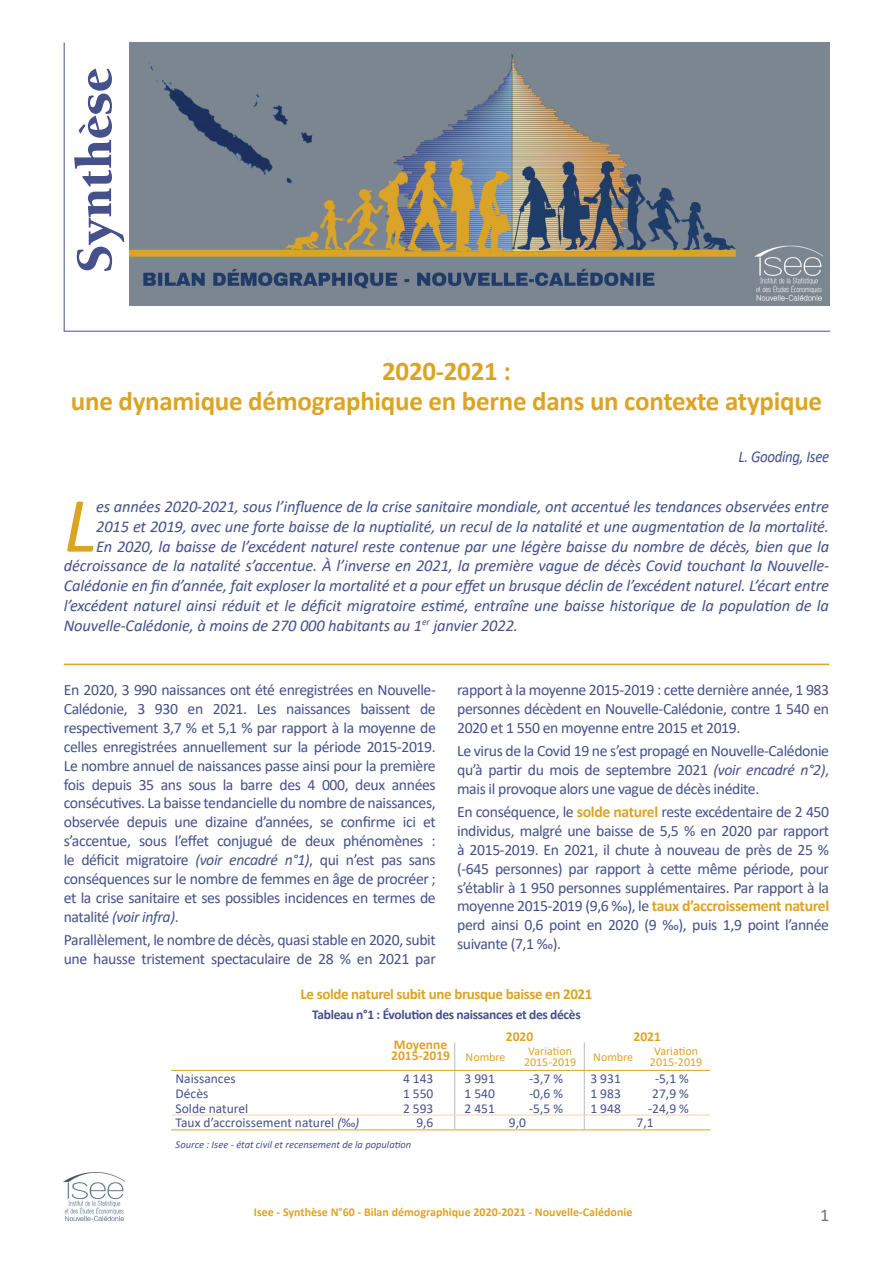
<style>
.page{position:relative;width:893px;height:1263px;background:#fff}
.page>*{position:absolute;margin:0;border:0;box-sizing:border-box;transform-origin:0 0}
.t1{font:italic 78.9px "Calibri";color:#dca425}
.t2{font:900 52.5px "Berkeley";color:#46518b}
.t3{font:700 27px/30px "Calibri";letter-spacing:-.01em;color:#dca425;text-align:center}
.t4{font:18px "Calibri";color:#6b747e}
.t5{font:italic 16.5px "Calibri";letter-spacing:-.01em;color:#46518b}
.t6{font:italic 16.5px "Calibri";letter-spacing:-.01em;color:#46518b;scale:.9 1}
.t7{font:15.75px/18.9px "Calibri";letter-spacing:-.025em;color:#46518b;text-align:justify}
.t8{font:700 15px "Calibri";letter-spacing:-.025em;color:#dca425}
.t9{font:13.5px "Calibri";color:#46518b}
.t10{font:700 13.5px "Calibri";letter-spacing:-.025em;color:#46518b}
.t11{font:700 13.5px/10.5px "Calibri";color:#dca425}
.t12{font:700 12px "Calibri";color:#dca425}
.t13{font:12px/10.5px "Calibri";color:#dca425;text-align:center}
.t14{font:italic 10.5px "Calibri";color:#46518b}
.s1{font-style:italic}
.s2{font-weight:700;color:#dca425}
</style>
<div class="page">
<img style="left:64px;top:1172px;width:61px;height:49px">
<img style="left:130px;top:43px;width:700px;height:262px">
<hr style="left:64px;top:43px;width:1px;height:288px;background:#46518b">
<hr style="left:64px;top:331px;width:766px;height:1px;background:#46518b">
<hr style="left:64px;top:664px;width:765px;height:1px;background:#dca425">
<svg style="left:454px;top:1042px;width:1px;height:87px"></svg>
<svg style="left:584px;top:1042px;width:1px;height:87px"></svg>
<hr style="left:171px;top:1070px;width:216px;height:1px;background:#dca425">
<hr style="left:455px;top:1070px;width:61px;height:1px;background:#dca425">
<hr style="left:516px;top:1070px;width:68px;height:1px;background:#dca425">
<hr style="left:584px;top:1070px;width:58px;height:1px;background:#dca425">
<hr style="left:642px;top:1070px;width:68px;height:1px;background:#dca425">
<hr style="left:387px;top:1070px;width:68px;height:1px;background:#dca425">
<hr style="left:171px;top:1115px;width:216px;height:1px;background:#f1d6a4">
<hr style="left:387px;top:1115px;width:68px;height:1px;background:#f1d6a4">
<hr style="left:455px;top:1115px;width:61px;height:1px;background:#f1d6a4">
<hr style="left:516px;top:1115px;width:68px;height:1px;background:#f1d6a4">
<hr style="left:584px;top:1115px;width:58px;height:1px;background:#f1d6a4">
<hr style="left:642px;top:1115px;width:68px;height:1px;background:#f1d6a4">
<hr style="left:171px;top:1129px;width:216px;height:1px;background:#dca425">
<hr style="left:387px;top:1129px;width:68px;height:1px;background:#dca425">
<hr style="left:455px;top:1129px;width:61px;height:1px;background:#dca425">
<hr style="left:516px;top:1129px;width:68px;height:1px;background:#dca425">
<hr style="left:584px;top:1129px;width:58px;height:1px;background:#dca425">
<hr style="left:642px;top:1129px;width:68px;height:1px;background:#dca425">
<h2 class="t2" style="left:67px;top:273px;width:207px;rotate:-90deg">Synthèse</h2>
<h3 class="t3" style="left:71px;top:355px;width:753px">2020-2021 :<br>une dynamique démographique en berne dans un contexte atypique</h3>
<p class="t6" style="left:739px;top:445px;width:102px">L. Gooding, Isee</p>
<h1 class="t1" style="left:64px;top:471px;width:35px">L</h1>
<p class="t5" style="left:96px;top:495px;width:734px">es années 2020-2021, sous l’influence de la crise sanitaire mondiale, ont accentué les tendances observées entre</p>
<p class="t5" style="left:96px;top:515px;width:734px">2015 et 2019, avec une forte baisse de la nuptialité, un recul de la natalité et une augmentation de la mortalité.</p>
<p class="t5" style="left:96px;top:535px;width:734px">En 2020, la baisse de l’excédent naturel reste contenue par une légère baisse du nombre de décès, bien que la</p>
<p class="t5" style="left:64px;top:554px;width:767px">décroissance de la natalité s’accentue. À l’inverse en 2021, la première vague de décès Covid touchant la Nouvelle-</p>
<p class="t5" style="left:64px;top:574px;width:767px">Calédonie en fin d’année, fait exploser la mortalité et a pour effet un brusque déclin de l’excédent naturel. L’écart entre</p>
<p class="t5" style="left:64px;top:594px;width:767px">l’excédent naturel ainsi réduit et le déficit migratoire estimé, entraîne une baisse historique de la population de la</p>
<p class="t5" style="left:64px;top:614px;width:456px">Nouvelle-Calédonie, à moins de 270 000 habitants au 1<sup>er</sup> janvier 2022.</p>
<p class="t7" style="left:64px;top:680px;width:374px">En 2020, 3 990 naissances ont été enregistrées en Nouvelle-Calédonie, 3 930 en 2021. Les naissances baissent de respectivement 3,7 % et 5,1 % par rapport à la moyenne de celles enregistrées annuellement sur la période 2015-2019.<br>Le nombre annuel de naissances passe ainsi pour la première fois depuis 35 ans sous la barre des 4 000, deux années consécutives. La baisse tendancielle du nombre de naissances, observée depuis une dizaine d’années, se confirme ici et s’accentue, sous l’effet conjugué de deux phénomènes : le déficit migratoire <span class="s1">(voir encadré n°1)</span>, qui n’est pas sans conséquences sur le nombre de femmes en âge de procréer ; et la crise sanitaire et ses possibles incidences en termes de natalité <span class="s1">(voir infra)</span>.</p>
<p class="t7" style="left:64px;top:930px;width:374px">Parallèlement, le nombre de décès, quasi stable en 2020, subit une hausse tristement spectaculaire de 28 % en 2021 par</p>
<p class="t7" style="left:457px;top:680px;width:374px">rapport à la moyenne 2015-2019 : cette dernière année, 1 983 personnes décèdent en Nouvelle-Calédonie, contre 1 540 en 2020 et 1 550 en moyenne entre 2015 et 2019.</p>
<p class="t7" style="left:457px;top:741px;width:374px">Le virus de la Covid 19 ne s’est propagé en Nouvelle-Calédonie qu’à partir du mois de septembre 2021 <span class="s1">(voir encadré n°2)</span>, mais il provoque alors une vague de décès inédite.</p>
<p class="t7" style="left:457px;top:802px;width:374px">En conséquence, le <span class="s2">solde naturel</span> reste excédentaire de 2 450 individus, malgré une baisse de 5,5 % en 2020 par rapport à 2015-2019. En 2021, il chute à nouveau de près de 25 % (-645 personnes) par rapport à cette même période, pour s’établir à 1 950 personnes supplémentaires. Par rapport à la moyenne 2015-2019 (9,6 ‰), le <span class="s2">taux d’accroissement naturel </span>perd ainsi 0,6 point en 2020 (9 ‰), puis 1,9 point l’année suivante (7,1 ‰).</p>
<p class="t8" style="left:301px;top:983px;width:293px">Le solde naturel subit une brusque baisse en 2021</p>
<p class="t10" style="left:312px;top:1005px;width:270px">Tableau n°1 : Évolution des naissances et des décès</p>
<p class="t11" style="left:391px;top:1039px;width:60px">Moyenne<br>2015-2019</p>
<p class="t11" style="left:506px;top:1031px;width:29px">2020</p>
<p class="t11" style="left:633px;top:1031px;width:29px">2021</p>
<p class="t13" style="left:466px;top:1051px;width:41px">Nombre</p>
<p class="t13" style="left:524px;top:1046px;width:54px">Variation<br>2015-2019</p>
<p class="t13" style="left:593px;top:1051px;width:41px">Nombre</p>
<p class="t13" style="left:650px;top:1046px;width:54px">Variation<br>2015-2019</p>
<p class="t9" style="left:176px;top:1069px;width:62px">Naissances</p>
<p class="t9" style="left:403px;top:1069px;width:32px">4 143</p>
<p class="t9" style="left:465px;top:1069px;width:32px">3 991</p>
<p class="t9" style="left:529px;top:1069px;width:35px">-3,7 %</p>
<p class="t9" style="left:590px;top:1069px;width:32px">3 931</p>
<p class="t9" style="left:655px;top:1069px;width:35px">-5,1 %</p>
<p class="t9" style="left:176px;top:1084px;width:34px">Décès</p>
<p class="t9" style="left:403px;top:1084px;width:32px">1 550</p>
<p class="t9" style="left:465px;top:1084px;width:32px">1 540</p>
<p class="t9" style="left:529px;top:1084px;width:35px">-0,6 %</p>
<p class="t9" style="left:590px;top:1084px;width:32px">1 983</p>
<p class="t9" style="left:652px;top:1084px;width:38px">27,9 %</p>
<p class="t9" style="left:176px;top:1099px;width:74px">Solde naturel</p>
<p class="t9" style="left:403px;top:1099px;width:32px">2 593</p>
<p class="t9" style="left:465px;top:1099px;width:32px">2 451</p>
<p class="t9" style="left:529px;top:1099px;width:35px">-5,5 %</p>
<p class="t9" style="left:590px;top:1099px;width:32px">1 948</p>
<p class="t9" style="left:648px;top:1099px;width:42px">-24,9 %</p>
<p class="t9" style="left:176px;top:1113px;width:185px">Taux d’accroissement naturel <span class="s1">(</span>‰<span class="s1">)</span></p>
<p class="t9" style="left:416px;top:1113px;width:19px">9,6</p>
<p class="t9" style="left:509px;top:1113px;width:19px">9,0</p>
<p class="t9" style="left:637px;top:1113px;width:19px">7,1</p>
<p class="t14" style="left:176px;top:1137px;width:237px">Source : Isee - état civil et recensement de la population</p>
<p class="t12" style="left:254px;top:1204px;width:380px">Isee - Synthèse N°60 - Bilan démographique 2020-2021 - Nouvelle-Calédonie</p>
<p class="t4" style="left:820px;top:1202px;width:11px">1</p>
</div>
